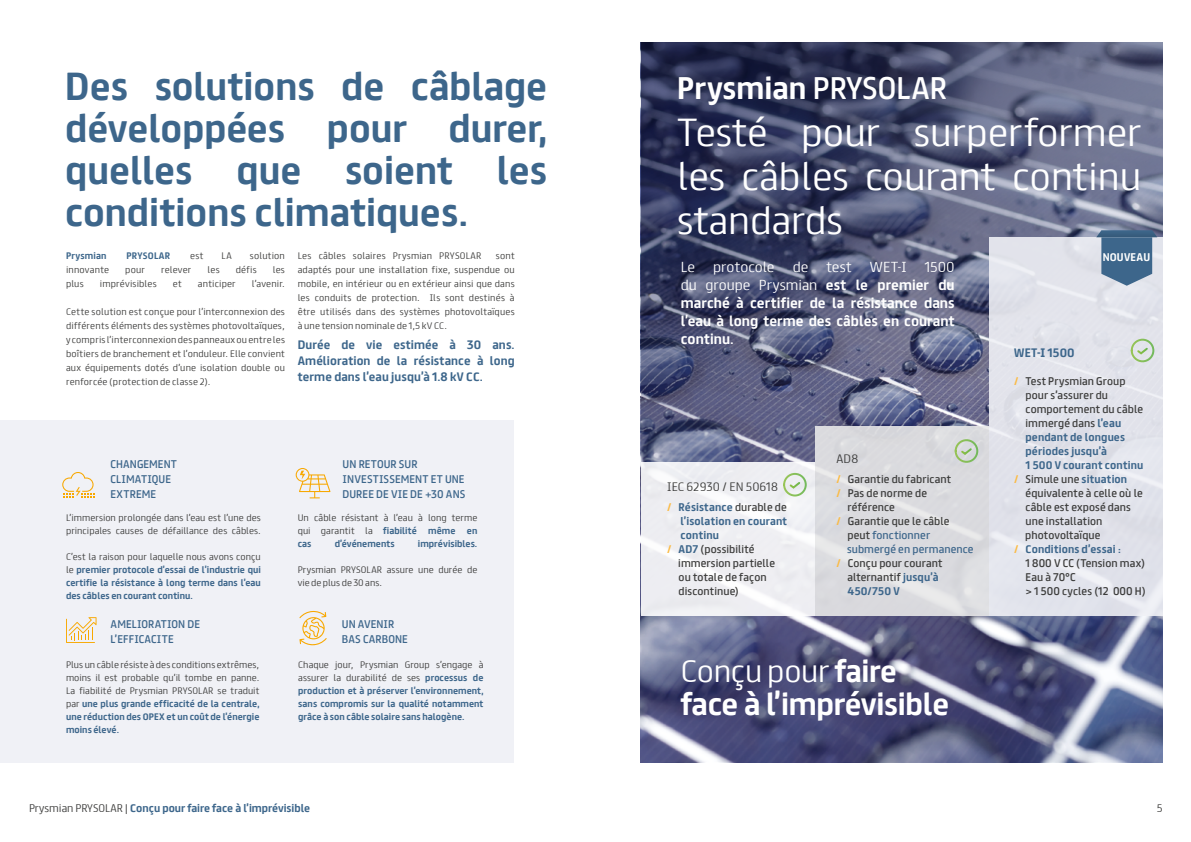
<style>
.page{position:relative;width:1191px;height:842px;background:#fff}
.page>*{position:absolute;margin:0;border:0;box-sizing:border-box;transform-origin:0 0}
.t1{font:700 35px/42px "FS Truman";color:#3d668b;text-align:justify}
.t2{font:300 35px/44px "FS Truman";color:#fff;text-align:justify}
.t3{font:700 28px/33px "FS Truman";letter-spacing:-.01em;color:#fff}
.t4{font:700 13px/18px "FS Truman";color:#fff;text-align:justify}
.t5{font:300 13px "FS Truman";letter-spacing:.005em;color:#fff}
.t6{font:700 11px/16px "FS Truman";letter-spacing:.01em;color:#3d668b;text-align:justify}
.t7{font:300 11px "FS Truman";letter-spacing:.005em;color:#3c3c3b}
.t8{font:10px "FS Truman";letter-spacing:.005em;color:#3c3c3b}
.t9{font:700 10px "FS Truman";letter-spacing:.01em;color:#3d668b}
.t10{font:10px/15px "FS Truman";letter-spacing:.005em;color:#3d668b}
.t11{font:700 10px "FS Truman";letter-spacing:.02em;color:#fff}
.t12{font:300 10px "FS Truman";color:#3c3c3b}
.t13{font:300 8.5px/14px "FS Truman";letter-spacing:.015em;color:#3c3c3b;text-align:justify}
.t14{font:700 8.5px/13px "FS Truman";letter-spacing:.005em;color:#3d668b;text-align:justify}
.t15{font:700 8.5px "FS Truman";letter-spacing:.025em;color:#3d668b}
.s1{font-weight:300;color:#3c3c3b}
.s2{font-weight:700;color:#3d668b}
.s3{font-weight:400}
.s4{font-weight:300}
.s5{color:#fbba43}
.s6{font-weight:400;color:#3c3c3b}
.s7{font-weight:700;color:#fbba43}
.s8{color:#3c3c3b}
</style>
<div class="page">
<img style="left:641px;top:616px;width:521px;height:147px">
<svg style="left:641px;top:43px;width:521px;height:420px;background:#545979"></svg>
<div style="left:0;top:420px;width:513px;height:343px;background:#f0f1f6"></div>
<svg style="left:296px;top:468px;width:34px;height:30px"></svg>
<svg style="left:62px;top:472px;width:33px;height:26px"></svg>
<svg style="left:66px;top:617px;width:30px;height:26px"></svg>
<svg style="left:299px;top:611px;width:28px;height:35px"></svg>
<div style="left:641px;top:463px;width:173px;height:153px;background:linear-gradient(to right,#eeeef2,#f1f1f4)"></div>
<div style="left:814px;top:427px;width:174px;height:189px;background:linear-gradient(to bottom,#dadadd,#dddee1)"></div>
<div style="left:988px;top:237px;width:174px;height:379px;background:#e2e3eb"></div>
<div style="left:954px;top:439px;width:24px;height:24px;border:2px solid #fff;border-radius:50%"></div>
<svg style="left:959px;top:446px;width:14px;height:10px"></svg>
<div style="left:783px;top:473px;width:23px;height:23px;border:2px solid #fff;border-radius:50%"></div>
<svg style="left:788px;top:480px;width:14px;height:10px"></svg>
<svg style="left:1096px;top:230px;width:61px;height:56px"></svg>
<div style="left:1130px;top:339px;width:24px;height:23px;border:2px solid #fff;border-radius:50%"></div>
<svg style="left:1137px;top:347px;width:11px;height:8px"></svg>
<h1 class="t1" style="left:65px;top:63px;width:483px">Des solutions de câblage développées pour durer, quelles</h1>
<h1 class="t1" style="left:236px;top:147px;width:66px">que</h1>
<h1 class="t1" style="left:345px;top:147px;width:109px">soient</h1>
<h1 class="t1" style="left:497px;top:147px;width:52px">les</h1>
<h1 class="t1" style="left:65px;top:189px;width:404px">conditions climatiques.</h1>
<p class="t14" style="left:66px;top:248px;width:42px">Prysmian</p>
<p class="t15" style="left:126px;top:248px;width:45px">PRYSOLAR</p>
<p class="t13" style="left:190px;top:248px;width:15px">est</p>
<p class="t13" style="left:221px;top:248px;width:12px">LA</p>
<p class="t13" style="left:250px;top:248px;width:37px">solution</p>
<p class="t13" style="left:66px;top:262px;width:45px">innovante</p>
<p class="t13" style="left:125px;top:262px;width:21px">pour</p>
<p class="t13" style="left:161px;top:262px;width:32px">relever</p>
<p class="t13" style="left:207px;top:262px;width:14px">les</p>
<p class="t13" style="left:236px;top:262px;width:22px">défis</p>
<p class="t13" style="left:273px;top:262px;width:14px">les</p>
<p class="t13" style="left:66px;top:276px;width:19px">plus</p>
<p class="t13" style="left:100px;top:276px;width:58px">imprévisibles</p>
<p class="t13" style="left:173px;top:276px;width:10px">et</p>
<p class="t13" style="left:198px;top:276px;width:39px">anticiper</p>
<p class="t13" style="left:252px;top:276px;width:35px">l’avenir.</p>
<p class="t13" style="left:66px;top:304px;width:220px">Cette solution est conçue pour l’interconnexion des différents éléments des systèmes photovoltaïques, y compris l’interconnexion des panneaux ou entre les boîtiers de branchement et l’onduleur. Elle convient aux équipements dotés d’une isolation double ou renforcée (protection de classe 2).</p>
<p class="t13" style="left:298px;top:248px;width:185px">Les câbles solaires Prysmian PRYSOLAR</p>
<p class="t13" style="left:298px;top:248px;width:218px;text-indent:198px">sont adaptés pour une installation fixe, suspendue ou mobile, en intérieur ou en extérieur ainsi que dans les conduits de protection. Ils sont destinés à être utilisés dans des systèmes photovoltaïques à une tension nominale de 1,5 kV CC.</p>
<p class="t6" style="left:298px;top:336px;width:218px">Durée de vie estimée à 30 ans.<br>Amélioration de la résistance à long terme dans l’eau jusqu’à 1.8 kV CC.</p>
<p class="t10" style="left:111px;top:456px;width:68px">CHANGEMENT<br>CLIMATIQUE<br>EXTREME</p>
<p class="t10" style="left:343px;top:456px;width:124px">UN RETOUR SUR<br>INVESTISSEMENT ET UNE<br>DUREE DE VIE DE +30 ANS</p>
<p class="t13" style="left:66px;top:511px;width:196px;line-height:13px">L’immersion prolongée dans l’eau est l’une des principales causes de défaillance des câbles.</p>
<p class="t14" style="left:66px;top:550px;width:196px"><span class="s1">C’est la raison pour laquelle nous avons conçu le</span> premier protocole d’essai de l’industrie qui certifie la résistance à long terme dans l’eau des câbles en courant continu.</p>
<p class="t13" style="left:298px;top:511px;width:181px;line-height:13px">Un câble résistant à l’eau à long terme qui garantit la <span class="s2">fiabilité</span></p>
<p class="t14" style="left:428px;top:524px;width:29px">même</p>
<p class="t14" style="left:467px;top:524px;width:12px">en</p>
<p class="t14" style="left:298px;top:537px;width:15px">cas</p>
<p class="t14" style="left:335px;top:537px;width:62px">d’événements</p>
<p class="t14" style="left:418px;top:537px;width:61px">imprévisibles.</p>
<p class="t13" style="left:298px;top:563px;width:181px;line-height:13px">Prysmian PRYSOLAR assure une durée de vie de plus de 30 ans.</p>
<p class="t10" style="left:111px;top:616px;width:91px">AMELIORATION DE<br>L’EFFICACITE</p>
<p class="t10" style="left:342px;top:616px;width:67px">UN AVENIR<br>BAS CARBONE</p>
<p class="t13" style="left:66px;top:658px;width:195px;line-height:13px">Plus un câble résiste à des conditions extrêmes, moins il est probable qu’il tombe en panne.<br>La fiabilité de Prysmian PRYSOLAR se traduit par <span class="s2">une plus grande efficacité de la centrale, une réduction des OPEX et un coût de l’énergie moins élevé.</span></p>
<p class="t14" style="left:298px;top:658px;width:187px"><span class="s1">Chaque jour, Prysmian Group s’engage à assurer la durabilité de ses</span> processus de production et à préserver l’environnement, sans compromis sur la qualité notamment grâce à son câble solaire sans halogène.</p>
<h2 class="t3" style="left:677px;top:69px;width:271px">Prysmian <span class="s3">PRYSOLAR</span></h2>
<h1 class="t2" style="left:677px;top:107px;width:465px">Testé pour surperformer les câbles courant continu standards</h1>
<h3 class="t5" style="left:681px;top:256px;width:16px">Le</h3>
<h3 class="t5" style="left:713px;top:256px;width:63px">protocole</h3>
<h3 class="t5" style="left:792px;top:256px;width:17px">de</h3>
<h3 class="t5" style="left:826px;top:256px;width:27px">test</h3>
<h3 class="t5" style="left:870px;top:256px;width:38px">WET-I</h3>
<h3 class="t4" style="left:681px;top:257px;width:275px;text-indent:244px"><span class="s4">1500 du groupe Prysmian</span> est le premier du marché à certifier de la résistance dans l’eau à long terme des câbles en courant continu.</h3>
<p class="t7" style="left:667px;top:477px;width:112px">IEC 62930 / EN 50618</p>
<p class="t9" style="left:667px;top:498px;width:121px"><span class="s5">/</span> Résistance <span class="s6">durable de</span></p>
<p class="t9" style="left:680px;top:512px;width:108px">l’isolation en courant</p>
<p class="t9" style="left:680px;top:526px;width:40px">continu</p>
<p class="t8" style="left:667px;top:540px;width:89px"><span class="s7">/</span> <span class="s2">AD7</span> (possibilité</p>
<p class="t8" style="left:678px;top:554px;width:98px">immersion partielle</p>
<p class="t8" style="left:678px;top:568px;width:90px">ou totale de façon</p>
<p class="t8" style="left:678px;top:582px;width:62px">discontinue)</p>
<p class="t7" style="left:836px;top:449px;width:23px">AD8</p>
<p class="t8" style="left:836px;top:470px;width:116px"><span class="s7">/</span> Garantie du fabricant</p>
<p class="t8" style="left:836px;top:484px;width:92px"><span class="s7">/</span> Pas de norme de</p>
<p class="t8" style="left:847px;top:498px;width:49px">référence</p>
<p class="t8" style="left:836px;top:512px;width:115px"><span class="s7">/</span> Garantie que le câble</p>
<p class="t10" style="left:847px;top:526px;width:84px"><span class="s8">peut</span> fonctionner</p>
<p class="t10" style="left:847px;top:540px;width:128px">submergé en permanence</p>
<p class="t8" style="left:836px;top:554px;width:107px"><span class="s7">/</span> Conçu pour courant</p>
<p class="t8" style="left:847px;top:568px;width:93px">alternantif <span class="s2">jusqu’à</span></p>
<p class="t9" style="left:847px;top:582px;width:54px">450/750 V</p>
<h2 class="t3" style="left:681px;top:652px;width:270px"><span class="s4">Conçu pour</span> faire face à l’imprévisible</h2>
<p class="t11" style="left:1102px;top:249px;width:49px">NOUVEAU</p>
<p class="t6" style="left:1014px;top:343px;width:62px">WET-I 1500</p>
<p class="t8" style="left:1014px;top:372px;width:113px"><span class="s7">/</span> Test Prysmian Group</p>
<p class="t8" style="left:1025px;top:386px;width:84px">pour s’assurer du</p>
<p class="t8" style="left:1025px;top:400px;width:119px">comportement du câble</p>
<p class="t8" style="left:1025px;top:414px;width:97px">immergé dans <span class="s2">l’eau</span></p>
<p class="t9" style="left:1025px;top:428px;width:101px">pendant de longues</p>
<p class="t9" style="left:1025px;top:442px;width:83px">périodes jusqu’à</p>
<p class="t9" style="left:1025px;top:456px;width:119px">1 500 V courant continu</p>
<p class="t8" style="left:1014px;top:470px;width:114px"><span class="s7">/</span> Simule une <span class="s2">situation</span></p>
<p class="t8" style="left:1025px;top:484px;width:119px">équivalente à celle où le</p>
<p class="t8" style="left:1025px;top:498px;width:107px">câble est exposé dans</p>
<p class="t8" style="left:1025px;top:512px;width:78px">une installation</p>
<p class="t8" style="left:1025px;top:526px;width:77px">photovoltaïque</p>
<p class="t9" style="left:1014px;top:540px;width:108px"><span class="s5">/</span> Conditions d’essai :</p>
<p class="t8" style="left:1025px;top:554px;width:121px">1 800 V CC (Tension max)</p>
<p class="t8" style="left:1025px;top:568px;width:52px">Eau à 70°C</p>
<p class="t8" style="left:1025px;top:582px;width:122px">&gt; 1 500 cycles (12 000 H)</p>
<p class="t9" style="left:29px;top:799px;width:282px"><span class="s1">Prysmian PRYSOLAR |</span> Conçu pour faire face à l’imprévisible</p>
<p class="t12" style="left:1156px;top:799px;width:7px">5</p>
</div>
